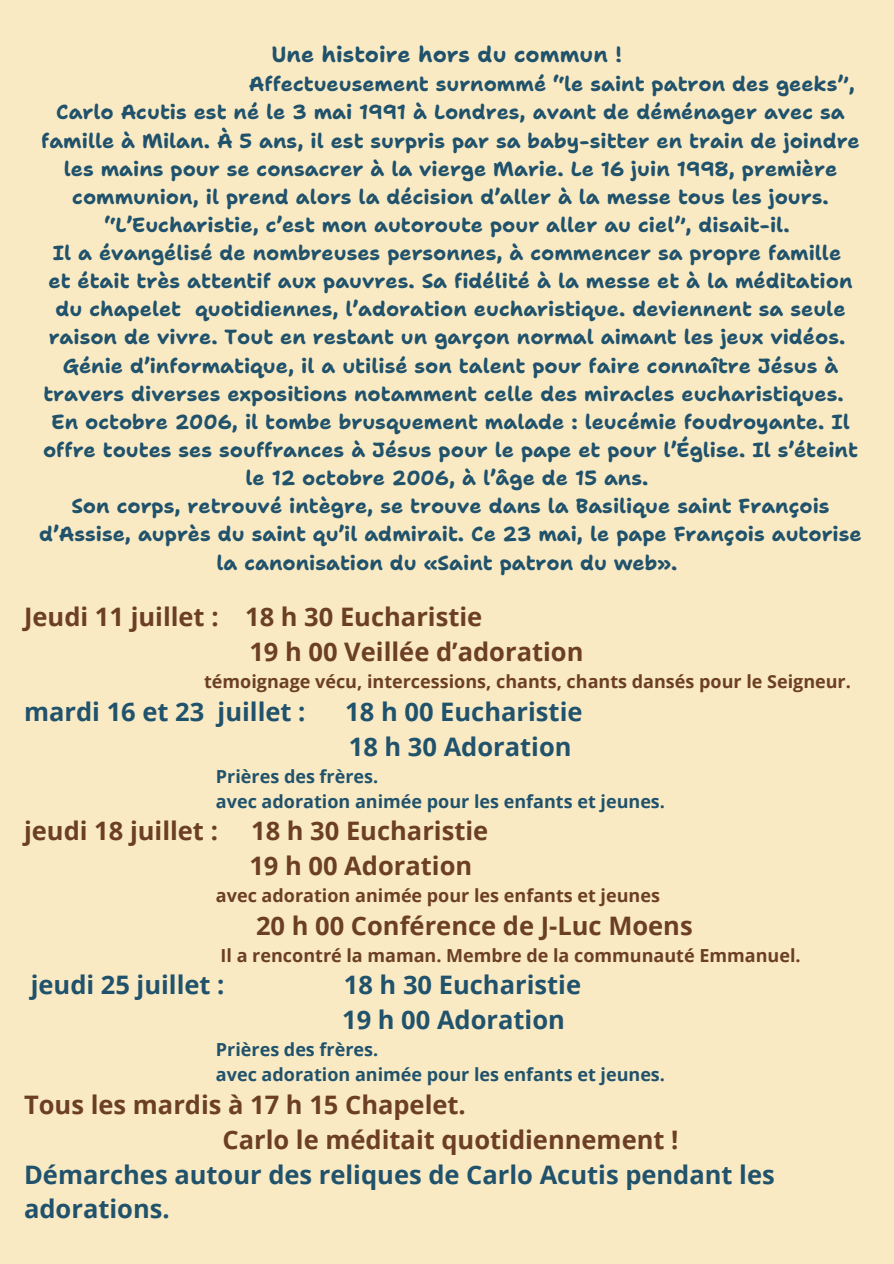
<style>
.page{position:relative;width:894px;height:1264px;background:#fff}
.page>*{position:absolute;margin:0;border:0;box-sizing:border-box;transform-origin:0 0}
.t1{font:700 25.5px "Open Sans";color:#6c3f25}
.t2{font:700 25.5px/34.8px "Open Sans";color:#20526c}
.t3{font:700 21.75px "Shantell Sans";color:#20526c}
.t4{font:700 20.25px "Shantell Sans";color:#20526c}
.t5{font:700 18px "Open Sans";color:#6c3f25}
.t6{font:700 18px "Open Sans";color:#20526c}
</style>
<div class="page">
<div style="left:0;top:0;width:893px;height:1263px;background:#f9eac4"></div>
<h1 class="t3" style="left:271px;top:40px;width:349px">Une histoire hors du commun !</h1>
<h1 class="t4" style="left:249px;top:71px;width:605px">Affectueusement surnommé “le saint patron des geeks”,</h1>
<h1 class="t4" style="left:56px;top:99px;width:789px">Carlo Acutis est né le 3 mai 1991 à Londres, avant de déménager avec sa</h1>
<h1 class="t4" style="left:41px;top:127px;width:818px">famille à Milan. À 5 ans, il est surpris par sa baby-sitter en train de joindre</h1>
<h1 class="t4" style="left:64px;top:155px;width:774px">les mains pour se consacrer à la vierge Marie. Le 16 juin 1998, première</h1>
<h1 class="t4" style="left:72px;top:183px;width:755px">communion, il prend alors la décision d’aller à la messe tous les jours.</h1>
<h1 class="t4" style="left:104px;top:211px;width:684px">“L’Eucharistie, c’est mon autoroute pour aller au ciel”, disait-il.</h1>
<h1 class="t4" style="left:53px;top:239px;width:788px">Il a évangélisé de nombreuses personnes, à commencer sa propre famille</h1>
<h1 class="t4" style="left:48px;top:267px;width:803px">et était très attentif aux pauvres. Sa fidélité à la messe et à la méditation</h1>
<h1 class="t4" style="left:55px;top:296px;width:791px">du chapelet quotidiennes, l’adoration eucharistique. deviennent sa seule</h1>
<h1 class="t4" style="left:49px;top:324px;width:796px">raison de vivre. Tout en restant un garçon normal aimant les jeux vidéos.</h1>
<h1 class="t4" style="left:63px;top:352px;width:776px">Génie d’informatique, il a utilisé son talent pour faire connaître Jésus à</h1>
<h1 class="t4" style="left:43px;top:380px;width:801px">travers diverses expositions notamment celle des miracles eucharistiques.</h1>
<h1 class="t4" style="left:51px;top:408px;width:800px">En octobre 2006, il tombe brusquement malade : leucémie foudroyante. Il</h1>
<h1 class="t4" style="left:43px;top:436px;width:816px">offre toutes ses souffrances à Jésus pour le pape et pour l’Église. Il s’éteint</h1>
<h1 class="t4" style="left:245px;top:464px;width:402px">le 12 octobre 2006, à l’âge de 15 ans.</h1>
<h1 class="t4" style="left:71px;top:492px;width:759px">Son corps, retrouvé intègre, se trouve dans la Basilique saint François</h1>
<h1 class="t4" style="left:39px;top:521px;width:823px">d’Assise, auprès du saint qu’il admirait. Ce 23 mai, le pape François autorise</h1>
<h1 class="t4" style="left:216px;top:549px;width:460px">la canonisation du «Saint patron du web».</h1>
<p class="t1" style="left:24px;top:599px;width:459px">Jeudi 11 juillet : 18 h 30 Eucharistie</p>
<p class="t1" style="left:249px;top:634px;width:335px">19 h 00 Veillée d’adoration</p>
<p class="t5" style="left:204px;top:669px;width:648px">témoignage vécu, intercessions, chants, chants dansés pour le Seigneur.</p>
<p class="t2" style="left:24px;top:693px;width:283px">mardi 16 et 23 juillet :</p>
<p class="t2" style="left:345px;top:693px;width:238px">18 h 00 Eucharistie</p>
<p class="t2" style="left:349px;top:728px;width:224px">18 h 30 Adoration</p>
<p class="t6" style="left:216px;top:763px;width:164px">Prières des frères.</p>
<p class="t6" style="left:216px;top:788px;width:450px">avec adoration animée pour les enfants et jeunes.</p>
<p class="t1" style="left:24px;top:813px;width:195px">jeudi 18 juillet :</p>
<p class="t1" style="left:251px;top:813px;width:238px">18 h 30 Eucharistie</p>
<p class="t1" style="left:249px;top:847px;width:224px">19 h 00 Adoration</p>
<p class="t5" style="left:216px;top:882px;width:445px">avec adoration animée pour les enfants et jeunes</p>
<p class="t1" style="left:256px;top:907px;width:438px">20 h 00 Conférence de J-Luc Moens</p>
<p class="t5" style="left:220px;top:942px;width:581px">Il a rencontré la maman. Membre de la communauté Emmanuel.</p>
<p class="t2" style="left:31px;top:967px;width:195px">jeudi 25 juillet :</p>
<p class="t2" style="left:344px;top:967px;width:238px">18 h 30 Eucharistie</p>
<p class="t2" style="left:342px;top:1002px;width:224px">19 h 00 Adoration</p>
<p class="t6" style="left:216px;top:1037px;width:164px">Prières des frères.</p>
<p class="t6" style="left:216px;top:1061px;width:450px">avec adoration animée pour les enfants et jeunes.</p>
<p class="t1" style="left:24px;top:1086px;width:443px">Tous les mardis à 17 h 15 Chapelet.</p>
<p class="t1" style="left:222px;top:1121px;width:457px">Carlo le méditait quotidiennement !</p>
<p class="t2" style="left:24px;top:1156px;width:752px">Démarches autour des reliques de Carlo Acutis pendant les adorations.</p>
</div>
